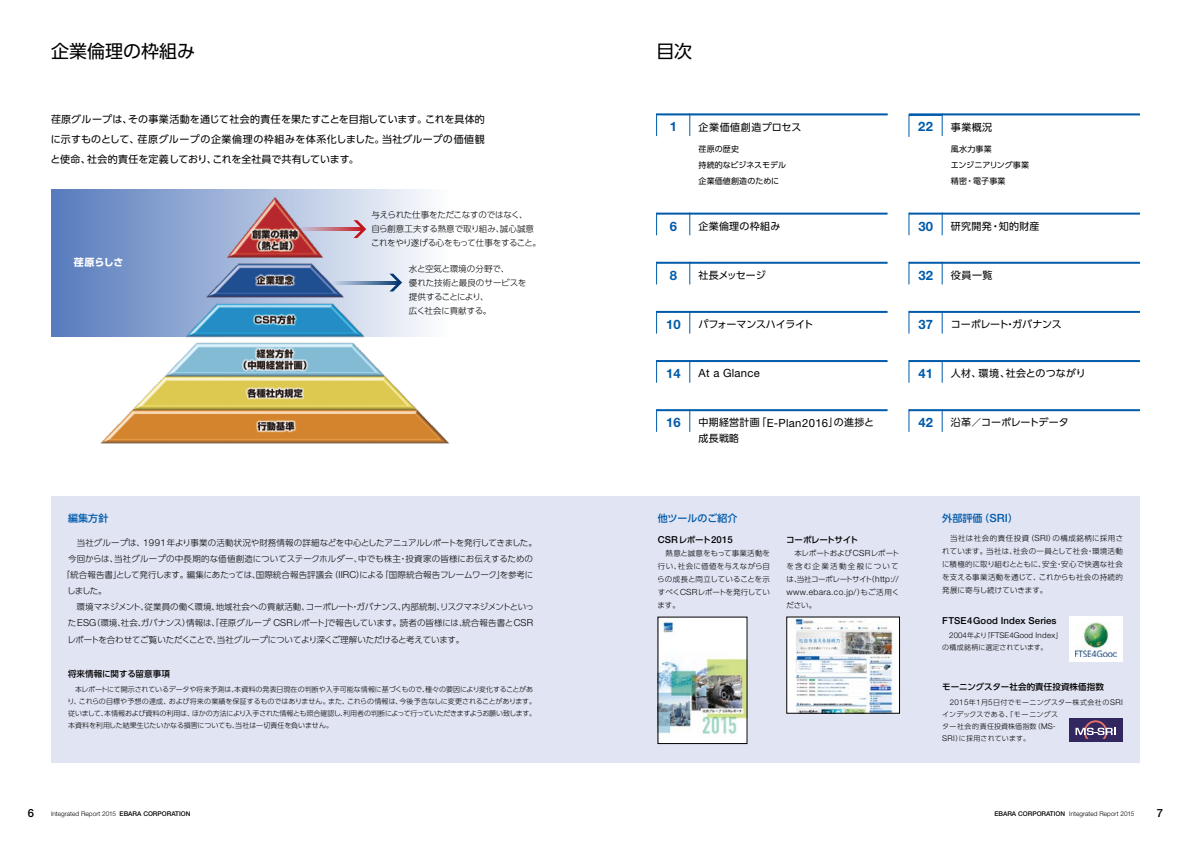
<style>
.page{position:relative;width:1191px;height:842px;background:#fff}
.page>*{position:absolute;margin:0;border:0;box-sizing:border-box;transform-origin:0 0}
.t1{font:18px "UD Shin Go Pro";color:#000}
.t2{font:700 13px "Helvetica Neue LT Std";letter-spacing:.01em;color:#005aaa}
.t3{font:11.3px "Helvetica Neue LT Std";letter-spacing:.02em;color:#000}
.t4{font:500 11.3px "Helvetica Neue LT Std";color:#000}
.t5{font:10px/20px "UD Shin Go Pro";letter-spacing:.01em;color:#000;text-align:justify}
.t6{font:500 10px "UD Shin Go Pro";letter-spacing:.01em;color:#005aaa}
.t7{font:10px "UD Shin Go Pro";letter-spacing:-.02em;color:#000}
.t8{font:10px "UD Shin Go Pro";letter-spacing:-.025em;color:#000}
.t9{font:10px "UD Shin Go Pro";letter-spacing:.055em;color:#000}
.t10{font:700 10px "UD Shin Go Pro";letter-spacing:-.025em;color:#fff}
.t11{font:500 9.6px "Helvetica Neue LT Std";letter-spacing:.01em;color:#000}
.t12{font:300 8.5px/14px "UD Shin Go Pro";letter-spacing:-.01em;color:#000}
.t13{font:300 8.5px/14px "UD Shin Go Pro";letter-spacing:-.03em;color:#000}
.t14{font:300 8.5px "UD Shin Go Pro";letter-spacing:.01em;color:#000}
.t15{font:500 8.5px "UD Shin Go Pro";letter-spacing:.005em;color:#000}
.t16{font:300 8.5px "Helvetica Neue LT Std";letter-spacing:.04em;color:#000}
.t17{font:500 8.5px "UD Shin Go Pro";letter-spacing:-.04em;color:#000}
.t18{font:8px/16px "UD Shin Go Pro";letter-spacing:.015em;color:#000}
.t19{font:300 7.9px "Helvetica Neue LT Std";letter-spacing:.005em;color:#000}
.t20{font:300 7.5px/13px "UD Shin Go Pro";letter-spacing:.01em;color:#000;text-align:justify}
.t21{font:300 7px/12px "UD Shin Go Pro";color:#000}
.t22{font:300 7px/12px "UD Shin Go Pro";letter-spacing:.03em;color:#000}
.t23{font:300 6.5px "Helvetica Neue LT Std";color:#000}
.s1{font-family:"Helvetica Neue LT Std";font-size:9.6px}
.s2{font-family:"Helvetica Neue LT Std";font-size:11.3px}
.s3{font-family:"Helvetica Neue LT Std";font-size:8.5px}
.s4{font-family:"UD Shin Go Pro";font-size:7px}
.s5{font-family:"Helvetica Neue LT Std";font-size:7.9px}
.s6{font-family:"UD Shin Go Pro";font-size:8.5px}
.s7{font-family:"UD Shin Go Pro";font-size:7.5px}
.s8{font-weight:500}
</style>
<div class="page">
<div style="left:51px;top:496px;width:1089px;height:267px;background:#e1e4f3"></div>
<img style="left:660px;top:619px;width:85px;height:123px">
<img style="left:788px;top:619px;width:109px;height:92px">
<div style="left:1068px;top:718px;width:54px;height:24px;background:#332760"></div>
<svg style="left:1075px;top:720px;width:40px;height:19px"></svg>
<div style="left:1068px;top:617px;width:54px;height:45px;background:#fff"></div>
<img style="left:1075px;top:622px;width:41px;height:34px">
<div style="left:51px;top:189px;width:397px;height:147px;background:#577bbd"></div>
<img style="left:73px;top:189px;width:377px;height:255px">
<hr style="left:656px;top:113px;width:231px;height:2px;background:#005aaa">
<svg style="left:689px;top:113px;width:1px;height:23px"></svg>
<svg style="left:656px;top:113px;width:1px;height:23px"></svg>
<hr style="left:909px;top:113px;width:231px;height:2px;background:#005aaa">
<hr style="left:909px;top:115px;width:33px;height:1px;background:#005aaa">
<svg style="left:942px;top:113px;width:1px;height:23px"></svg>
<svg style="left:908px;top:114px;width:1px;height:23px"></svg>
<hr style="left:656px;top:213px;width:231px;height:2px;background:#005aaa">
<svg style="left:689px;top:214px;width:1px;height:21px"></svg>
<svg style="left:656px;top:214px;width:1px;height:21px"></svg>
<hr style="left:909px;top:213px;width:231px;height:2px;background:#005aaa">
<svg style="left:942px;top:214px;width:1px;height:21px"></svg>
<svg style="left:908px;top:213px;width:1px;height:22px"></svg>
<hr style="left:656px;top:262px;width:231px;height:2px;background:#005aaa">
<svg style="left:689px;top:263px;width:1px;height:21px"></svg>
<svg style="left:656px;top:263px;width:1px;height:21px"></svg>
<hr style="left:656px;top:311px;width:231px;height:2px;background:#005aaa">
<svg style="left:689px;top:313px;width:1px;height:21px"></svg>
<svg style="left:656px;top:312px;width:1px;height:22px"></svg>
<hr style="left:656px;top:360px;width:231px;height:2px;background:#005aaa">
<svg style="left:689px;top:362px;width:1px;height:21px"></svg>
<svg style="left:656px;top:360px;width:1px;height:23px"></svg>
<hr style="left:909px;top:311px;width:231px;height:2px;background:#005aaa">
<svg style="left:942px;top:313px;width:1px;height:21px"></svg>
<svg style="left:908px;top:311px;width:1px;height:23px"></svg>
<hr style="left:909px;top:262px;width:231px;height:2px;background:#005aaa">
<svg style="left:942px;top:263px;width:1px;height:21px"></svg>
<svg style="left:908px;top:262px;width:1px;height:22px"></svg>
<hr style="left:909px;top:360px;width:231px;height:2px;background:#005aaa">
<svg style="left:942px;top:362px;width:1px;height:21px"></svg>
<svg style="left:908px;top:360px;width:1px;height:23px"></svg>
<hr style="left:909px;top:409px;width:231px;height:2px;background:#005aaa">
<svg style="left:942px;top:409px;width:1px;height:23px"></svg>
<svg style="left:908px;top:409px;width:1px;height:23px"></svg>
<hr style="left:656px;top:409px;width:231px;height:2px;background:#005aaa">
<svg style="left:689px;top:409px;width:1px;height:23px"></svg>
<svg style="left:656px;top:409px;width:1px;height:23px"></svg>
<h1 class="t1" style="left:51px;top:37px;width:146px">企業倫理の枠組み</h1>
<h1 class="t1" style="left:656px;top:37px;width:37px">目次</h1>
<p class="t5" style="left:50px;top:109px;width:436px">荏原グループは、その事業活動を通じて社会的責任を果たすことを目指しています。これを具体的に示すものとして、荏原グループの企業倫理の枠組みを体系化しました。当社グループの価値観と使命、社会的責任を定義しており、これを全社員で共有しています。</p>
<h2 class="t2" style="left:669px;top:119px;width:9px">1</h2>
<p class="t9" style="left:698px;top:119px;width:104px">企業価値創造プロセス</p>
<p class="t18" style="left:698px;top:141px;width:89px">荏原の歴史<br>持続的なビジネスモデル企業価値創造のために</p>
<h2 class="t2" style="left:918px;top:119px;width:16px">22</h2>
<p class="t5" style="left:951px;top:117px;width:43px">事業概況</p>
<p class="t18" style="left:950px;top:141px;width:80px">風水力事業<br>エンジニアリング事業精密・電子事業</p>
<p class="t10" style="left:74px;top:254px;width:51px">荏原らしさ</p>
<p class="t13" style="left:371px;top:208px;width:171px">与えられた仕事をただこなすのではなく、<br>自ら創意工夫する熱意で取り組み、誠心誠意これをやり遂げる心をもって仕事をすること。</p>
<p class="t12" style="left:409px;top:261px;width:119px">水と空気と環境の分野で、<br>優れた技術と最良のサービスを提供することにより、<br>広く社会に貢献する。</p>
<p class="t6" style="left:68px;top:510px;width:42px">編集方針</p>
<p class="t12" style="left:68px;top:536px;width:470px">　当社グループは、<span class="s1">1991</span>年より事業の活動状況や財務情報の詳細などを中心としたアニュアルレポートを発行してきました。</p>
<p class="t14" style="left:68px;top:552px;width:466px">今回からは、当社グループの中長期的な価値創造についてステークホルダー、中でも株主・投資家の皆様にお伝えするための</p>
<p class="t12" style="left:62px;top:568px;width:473px">「統合報告書」として発行します。編集にあたっては、国際統合報告評議会（<span class="s1">IIRC</span>）による「国際統合報告フレームワーク」を参考に</p>
<p class="t12" style="left:67px;top:584px;width:41px">しました。</p>
<p class="t12" style="left:68px;top:600px;width:467px">　環境マネジメント、従業員の働く環境、地域社会への貢献活動、コーポレート・ガバナンス、内部統制、リスクマネジメントといっ</p>
<p class="t12" style="left:68px;top:616px;width:467px">た<span class="s1">ESG</span>（環境、社会、ガバナンス）情報は、「荏原グループ <span class="s1">CSR</span>レポート」で報告しています。読者の皆様には、統合報告書と<span class="s1">CSR</span></p>
<p class="t12" style="left:67px;top:633px;width:398px">レポートを合わせてご覧いただくことで、当社グループについてより深くご理解いただけると考えています。</p>
<p class="t15" style="left:68px;top:667px;width:103px">将来情報に関する留意事項</p>
<p class="t21" style="left:67px;top:683px;width:470px">　本レポートにて開示されているデータや将来予測は、本資料の発表日現在の判断や入手可能な情報に基づくもので、種々の要因により変化することがあり、これらの目標や予想の達成、および将来の業績を保証するものではありません。また、これらの情報は、今後予告なしに変更されることがあります。従いまして、本情報および資料の利用は、ほかの方法により入手された情報とも照合確認し、利用者の判断によって行っていただきますようお願い致します。本資料を利用した結果生じたいかなる損害についても、当社は一切責任を負いません。</p>
<h2 class="t2" style="left:669px;top:218px;width:9px">6</h2>
<p class="t5" style="left:698px;top:216px;width:83px">企業倫理の枠組み</p>
<h2 class="t2" style="left:918px;top:218px;width:16px">30</h2>
<p class="t5" style="left:951px;top:216px;width:90px">研究開発・知的財産</p>
<h2 class="t2" style="left:669px;top:267px;width:9px">8</h2>
<p class="t7" style="left:698px;top:267px;width:69px">社長メッセージ</p>
<h2 class="t2" style="left:666px;top:316px;width:16px">10</h2>
<p class="t8" style="left:698px;top:316px;width:116px">パフォーマンスハイライト</p>
<h2 class="t2" style="left:918px;top:267px;width:16px">32</h2>
<p class="t5" style="left:951px;top:265px;width:43px">役員一覧</p>
<h2 class="t2" style="left:918px;top:316px;width:16px">37</h2>
<p class="t7" style="left:951px;top:316px;width:112px">コーポレート・ガバナンス</p>
<h2 class="t2" style="left:666px;top:365px;width:16px">14</h2>
<h2 class="t2" style="left:666px;top:415px;width:16px">16</h2>
<h3 class="t3" style="left:698px;top:367px;width:63px">At a Glance</h3>
<h2 class="t2" style="left:918px;top:365px;width:16px">41</h2>
<p class="t5" style="left:951px;top:363px;width:136px">人材、環境、社会とのつながり</p>
<p class="t5" style="left:698px;top:412px;width:177px">中期経営計画「<span class="s2">E-Plan2016</span>」の進捗と</p>
<h2 class="t2" style="left:918px;top:415px;width:16px">42</h2>
<p class="t5" style="left:951px;top:412px;width:119px">沿革／コーポレートデータ</p>
<p class="t5" style="left:698px;top:428px;width:42px">成長戦略</p>
<p class="t6" style="left:658px;top:510px;width:81px">他ツールのご紹介</p>
<p class="t6" style="left:942px;top:510px;width:77px">外部評価（<span class="s2">SRI</span>）</p>
<p class="t20" style="left:942px;top:531px;width:183px">　当社は社会的責任投資（<span class="s3">SRI</span>）の構成銘柄に採用されています。当社は、社会の一員として社会・環境活動に積極的に取り組むとともに、安全・安心で快適な社会を支える事業活動を通じて、これからも社会の持続的発展に寄与し続けていきます。</p>
<p class="t11" style="left:942px;top:615px;width:116px">FTSE4Good Index Series</p>
<p class="t19" style="left:949px;top:631px;width:115px">2004<span class="s4">年より「</span>FTSE4Good Index<span class="s4">」</span></p>
<p class="t21" style="left:942px;top:641px;width:107px">の構成銘柄に選定されています。</p>
<p class="t15" style="left:942px;top:680px;width:163px">モーニングスター社会的責任投資株価指数</p>
<p class="t22" style="left:942px;top:696px;width:182px;text-indent:8px"><span class="s5">2015</span>年<span class="s5">1</span>月<span class="s5">5</span>日付でモーニングスター株式会社の<span class="s5">SRI</span>インデックスである、「モーニングス<br>ター社会的責任投資株価指数（<span class="s5">MS-<br>SRI</span>）に採用されています。</p>
<p class="t11" style="left:658px;top:534px;width:76px">CSR<span class="s6">レポート</span>2015</p>
<p class="t20" style="left:657px;top:546px;width:114px">　熱意と誠意をもって事業活動を行い、社会に価値を与えながら自らの成長と両立していることを示すべく<span class="s3">CSR</span>レポートを発行しています。</p>
<p class="t17" style="left:786px;top:532px;width:74px">コーポレートサイト</p>
<p class="t20" style="left:786px;top:546px;width:114px">　本レポートおよび<span class="s3">CSR</span>レポートを含む企業活動全般については、当社コーポレートサイト（<span class="s3">http://</span></p>
<p class="t16" style="left:786px;top:586px;width:114px">www.ebara.co.jp/<span class="s7">）もご活用く</span></p>
<p class="t20" style="left:786px;top:598px;width:31px">ださい。</p>
<h3 class="t4" style="left:28px;top:806px;width:8px">6</h3>
<p class="t23" style="left:51px;top:809px;width:141px">Integrated Report 2015 <span class="s8">EBARA CORPORATION</span></p>
<p class="t23" style="left:994px;top:809px;width:141px"><span class="s8">EBARA CORPORATION</span> Integrated Report 2015</p>
<h3 class="t4" style="left:1157px;top:806px;width:8px">7</h3>
</div>
